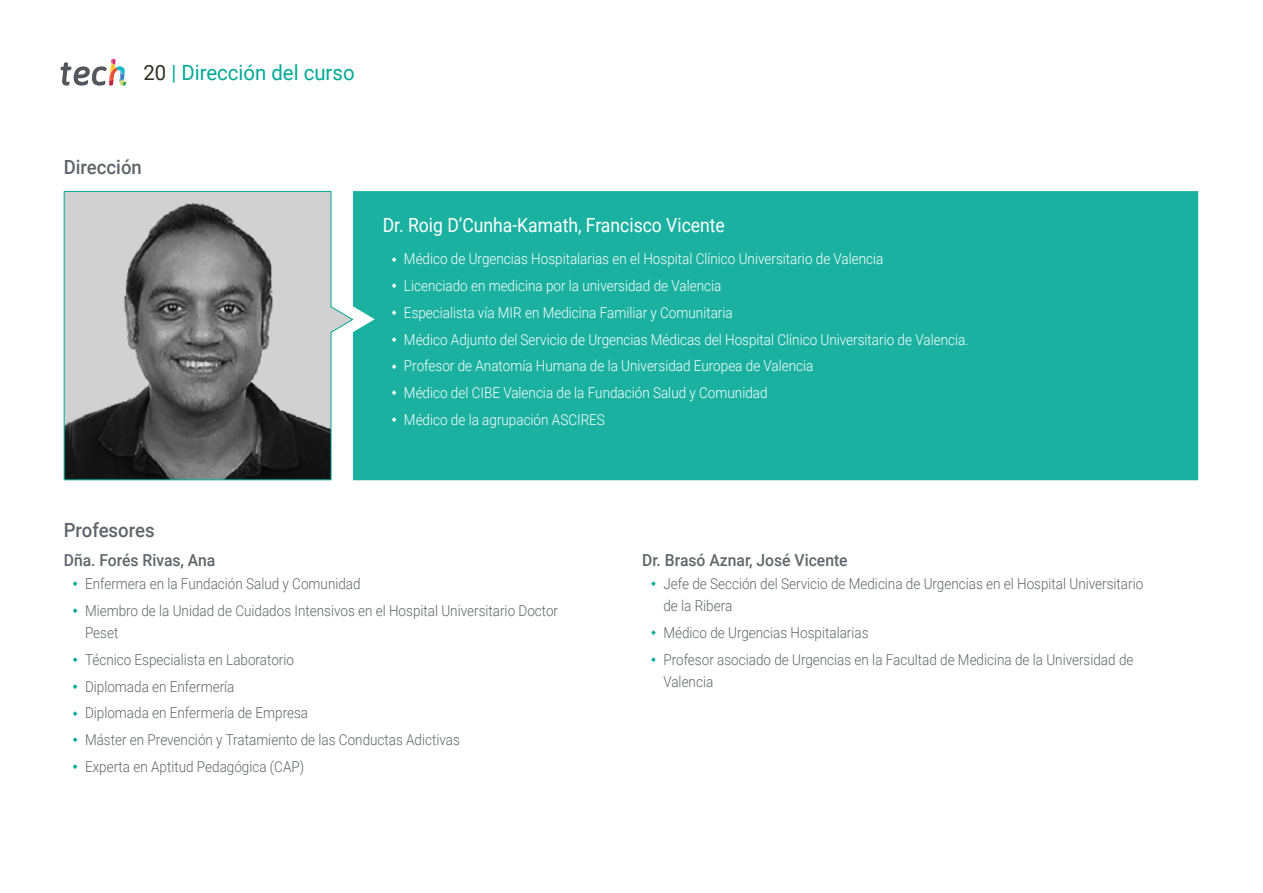
<style>
.page{position:relative;width:1263px;height:893px;background:#fff}
.page>*{position:absolute;margin:0;border:0;box-sizing:border-box;transform-origin:0 0}
.t1{font:21px "Roboto";color:#00a996}
.t2{font:19.5px "Roboto";color:#fff;scale:.9 1}
.t3{font:500 19.5px "Roboto";color:#61646a;scale:.95 1}
.t4{font:500 16.5px "Roboto";color:#61646a;scale:.95 1}
.t5{font:300 15px/26.7px "Roboto";color:#61646a;scale:.9 1}
.t6{font:300 15px/26.7px "Roboto";color:#fff;scale:.9 1}
.s1{color:#312e20}
</style>
<div class="page">
<svg style="left:61px;top:59px;width:65px;height:27px"></svg>
<div style="left:354px;top:191px;width:844px;height:289px;background:#1ab1a0"></div>
<svg style="left:63px;top:191px;width:291px;height:290px"></svg>
<svg style="left:392px;top:257px;width:5px;height:5px"></svg>
<svg style="left:392px;top:283px;width:5px;height:5px"></svg>
<svg style="left:392px;top:310px;width:5px;height:5px"></svg>
<svg style="left:392px;top:337px;width:5px;height:5px"></svg>
<svg style="left:392px;top:364px;width:5px;height:5px"></svg>
<svg style="left:392px;top:390px;width:5px;height:5px"></svg>
<svg style="left:392px;top:417px;width:5px;height:5px"></svg>
<h1 class="t1" style="left:144px;top:57px;width:213px"><span class="s1">20</span> | Dirección del curso</h1>
<h2 class="t3" style="left:64px;top:153px;width:84px">Dirección</h2>
<h2 class="t2" style="left:383px;top:212px;width:382px">Dr. Roig D’Cunha-Kamath, Francisco Vicente</h2>
<p class="t6" style="left:404px;top:245px;width:629px">Médico de Urgencias Hospitalarias en el Hospital Clínico Universitario de Valencia<br>Licenciado en medicina por la universidad de Valencia<br>Especialista vía MIR en Medicina Familiar y Comunitaria<br>Médico Adjunto del Servicio de Urgencias Médicas del Hospital Clínico Universitario de Valencia.<br>Profesor de Anatomía Humana de la Universidad Europea de Valencia<br>Médico del CIBE Valencia de la Fundación Salud y Comunidad<br>Médico de la agrupación ASCIRES</p>
<h2 class="t3" style="left:64px;top:516px;width:97px">Profesores</h2>
<p class="t4" style="left:64px;top:549px;width:161px">Dña. Forés Rivas, Ana</p>
<p class="t5" style="left:85px;top:570px;width:527px">Enfermera en la Fundación Salud y Comunidad<br>Miembro de la Unidad de Cuidados Intensivos en el Hospital Universitario Doctor</p>
<p class="t5" style="left:85px;top:619px;width:418px">Peset<br>Técnico Especialista en Laboratorio<br>Diplomada en Enfermería<br>Diplomada en Enfermería de Empresa<br>Máster en Prevención y Tratamiento de las Conductas Adictivas Experta en Aptitud Pedagógica (CAP)</p>
<p class="t4" style="left:642px;top:549px;width:218px">Dr. Brasó Aznar, José Vicente</p>
<p class="t5" style="left:663px;top:572px;width:535px;line-height:22.5px">Jefe de Sección del Servicio de Medicina de Urgencias en el Hospital Universitario de la Ribera</p>
<p class="t5" style="left:663px;top:619px;width:524px">Médico de Urgencias Hospitalarias<br>Profesor asociado de Urgencias en la Facultad de Medicina de la Universidad de</p>
<p class="t5" style="left:663px;top:668px;width:57px">Valencia</p>
</div>
